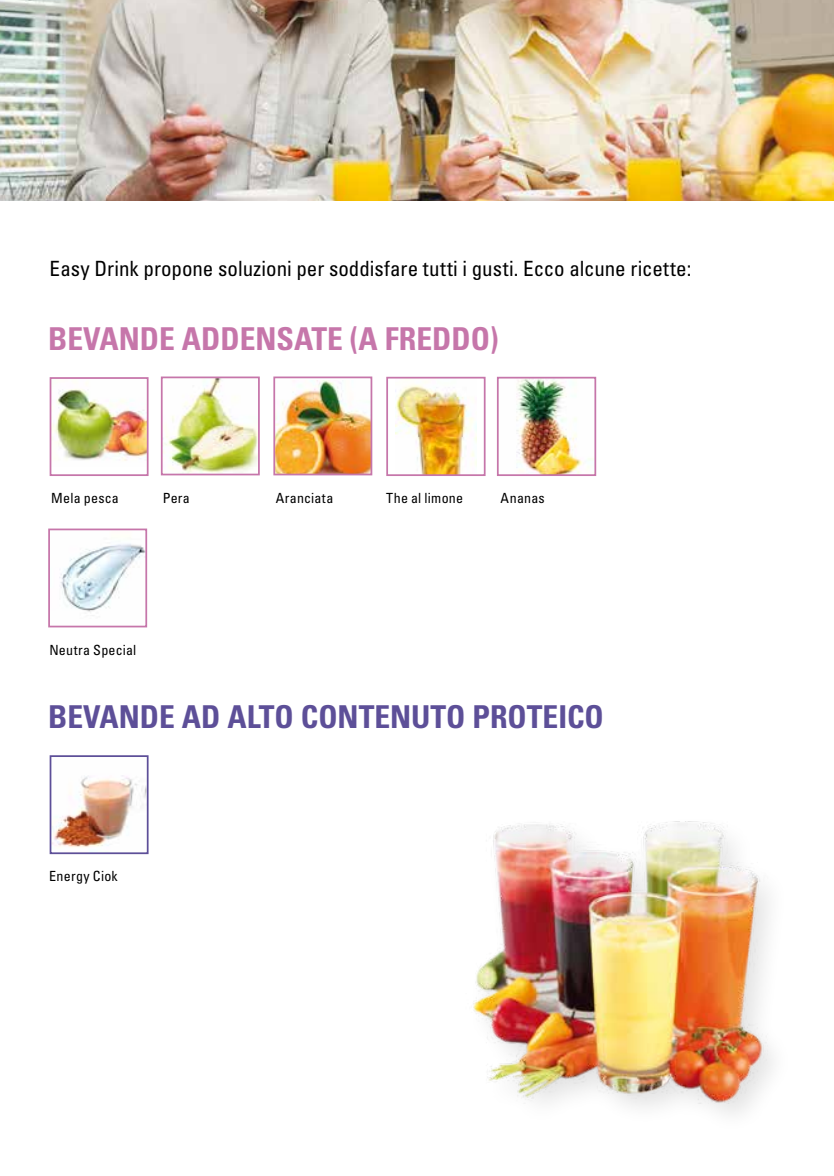
<style>
.page{position:relative;width:834px;height:1176px;background:#fff}
.page>*{position:absolute;margin:0;border:0;box-sizing:border-box;transform-origin:0 0}
.t1{font:700 condensed 31.5px "Univers LT Std";color:#5d4f98}
.t2{font:700 condensed 31.5px "Univers LT Std";color:#c676aa}
.t3{font:condensed 21px "Univers LT Std";color:#000}
.t4{font:condensed 14px "Univers LT Std";letter-spacing:.015em;color:#000}
</style>
<div class="page">
<img style="left:53px;top:389px;width:92px;height:72px">
<div style="left:50px;top:377px;width:98px;height:99px;border:2px solid #c676aa"></div>
<img style="left:53px;top:775px;width:92px;height:73px">
<div style="left:50px;top:755px;width:98px;height:99px;border:2px solid #5d4f98"></div>
<img style="left:0;top:0;width:833px;height:201px">
<img style="left:396px;top:384px;width:80px;height:89px">
<div style="left:386px;top:377px;width:99px;height:99px;border:2px solid #c676aa"></div>
<img style="left:516px;top:380px;width:77px;height:93px">
<div style="left:497px;top:377px;width:99px;height:99px;border:2px solid #c676aa"></div>
<img style="left:164px;top:379px;width:93px;height:93px">
<div style="left:161px;top:376px;width:99px;height:99px;border:2px solid #c676aa"></div>
<img style="left:276px;top:380px;width:93px;height:92px">
<div style="left:273px;top:376px;width:99px;height:99px;border:2px solid #c676aa"></div>
<img style="left:473px;top:821px;width:300px;height:293px">
<img style="left:59px;top:543px;width:85px;height:73px">
<div style="left:48px;top:528px;width:99px;height:99px;border:2px solid #c676aa"></div>
<p class="t3" style="left:50px;top:256px;width:643px">Easy Drink propone soluzioni per soddisfare tutti i gusti. Ecco alcune ricette:</p>
<h1 class="t2" style="left:48px;top:319px;width:452px">BEVANDE ADDENSATE (A FREDDO)</h1>
<p class="t4" style="left:51px;top:489px;width:69px">Mela pesca</p>
<p class="t4" style="left:386px;top:489px;width:78px">The al limone</p>
<p class="t4" style="left:500px;top:489px;width:46px">Ananas</p>
<p class="t4" style="left:163px;top:489px;width:29px">Pera</p>
<p class="t4" style="left:276px;top:489px;width:59px">Aranciata</p>
<p class="t4" style="left:49px;top:641px;width:88px">Neutra Special</p>
<h1 class="t1" style="left:48px;top:697px;width:557px">BEVANDE AD ALTO CONTENUTO PROTEICO</h1>
<p class="t4" style="left:49px;top:867px;width:70px">Energy Ciok</p>
</div>
